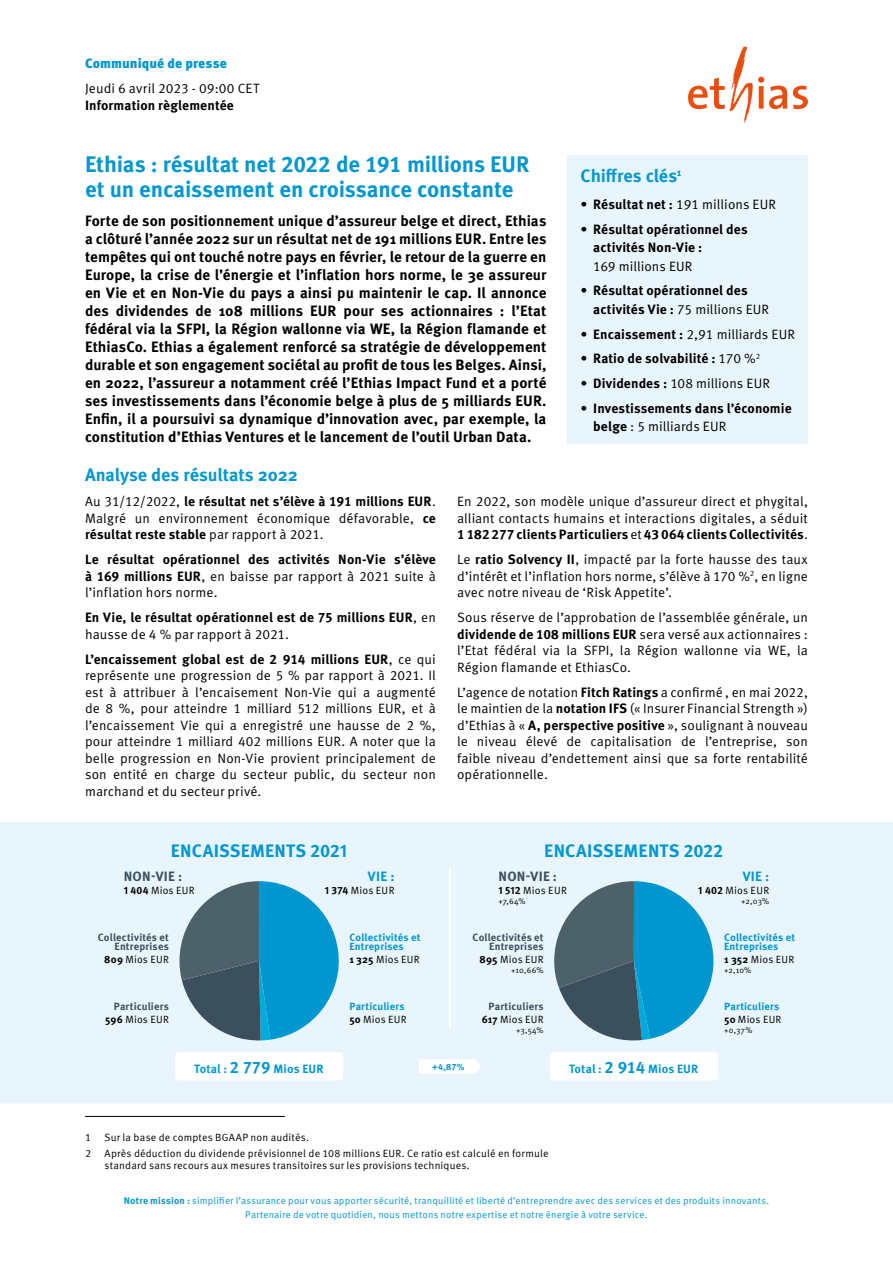
<style>
.page{position:relative;width:893px;height:1263px;background:#fff}
.page>*{position:absolute;margin:0;border:0;box-sizing:border-box;transform-origin:0 0}
.t1{font:700 22.5px/25.5px "Meta Pro";letter-spacing:-.01em;color:#0097d1}
.t2{font:700 18px "Meta Pro";color:#0097d1}
.t3{font:700 15px/18px "Meta Pro";color:#000;text-align:justify}
.t4{font:13.5px/16.5px "Meta Pro Norm";letter-spacing:.005em;color:#000}
.t5{font:700 13.5px/18.5px "Meta Pro";letter-spacing:.005em;color:#000}
.t6{font:900 13.5px "Meta Pro";letter-spacing:.005em;color:#0097d1}
.t7{font:700 13.5px "Meta Pro";letter-spacing:.025em;color:#3b4f5c}
.t8{font:700 13.5px "Meta Pro";letter-spacing:.03em;color:#0097d1}
.t9{font:700 12px "Meta Pro";letter-spacing:.015em;color:#0097d1}
.t10{font:10.5px/12px "Meta Pro Norm";letter-spacing:.015em;color:#000}
.t11{font:700 10.5px/9px "Meta Pro";letter-spacing:.015em;color:#0097d1}
.t12{font:700 10.5px/9px "Meta Pro";letter-spacing:.015em;color:#3b4f5c;text-align:right}
.t13{font:9.75px/13.5px "Meta Pro Norm";letter-spacing:.02em;color:#0097d1;text-align:center}
.t14{font:700 9px "Meta Pro";color:#0097d1}
.t15{font:8.25px "Meta Pro Norm";color:#000}
.s1{font-family:"Meta Pro Norm";font-weight:400}
.s2{font-family:"Meta Pro";font-weight:700}
.s3{font-size:16.5px}
</style>
<div class="page">
<svg style="left:688px;top:47px;width:99px;height:76px"></svg>
<svg style="left:793px;top:86px;width:15px;height:23px"></svg>
<div style="left:568px;top:156px;width:240px;height:288px;background:#e9f5fc"></div>
<div style="left:0;top:822px;width:893px;height:281px;background:#e9f5fc"></div>
<hr style="left:85px;top:1116px;width:200px;height:1px;background:#000">
<hr style="left:449px;top:867px;width:2px;height:160px;background:#fff">
<div style="left:550px;top:1052px;width:168px;height:28px;background:#fff;border-radius:4px"></div>
<svg style="left:554px;top:881px;width:167px;height:163px;background:#5999b3"></svg>
<div style="left:175px;top:1052px;width:168px;height:28px;background:#fff;border-radius:4px"></div>
<svg style="left:419px;top:1059px;width:62px;height:14px"></svg>
<svg style="left:179px;top:881px;width:165px;height:160px;background:#5397b2"></svg>
<p class="t6" style="left:85px;top:53px;width:143px">Communiqué de presse</p>
<p class="t4" style="left:85px;top:80px;width:176px">Jeudi 6 avril 2023 - 09:00 CET</p>
<p class="t5" style="left:85px;top:95px;width:150px">Information règlementée</p>
<h1 class="t1" style="left:85px;top:150px;width:446px">Ethias : résultat net 2022 de 191 millions EUR et un encaissement en croissance constante</h1>
<p class="t3" style="left:85px;top:211px;width:463px">Forte de son positionnement unique d’assureur belge et direct, Ethias a clôturé l’année 2022 sur un résultat net de 191 millions EUR. Entre les tempêtes qui ont touché notre pays en février, le retour de la guerre en Europe, la crise de l’énergie et l’inflation hors norme, le 3e assureur en Vie et en Non-Vie du pays a ainsi pu maintenir le cap. Il annonce des dividendes de 108 millions EUR pour ses actionnaires : l’Etat fédéral via la SFPI, la Région wallonne via WE, la Région flamande et EthiasCo. Ethias a également renforcé sa stratégie de développement durable et son engagement sociétal au profit de tous les Belges. Ainsi, en 2022, l’assureur a notamment créé l’Ethias Impact Fund et a porté ses investissements dans l’économie belge à plus de 5 milliards EUR.<br>Enfin, il a poursuivi sa dynamique d’innovation avec, par exemple, la constitution d’Ethias Ventures et le lancement de l’outil Urban Data.</p>
<h2 class="t2" style="left:85px;top:461px;width:214px">Analyse des résultats 2022</h2>
<p class="t5" style="left:85px;top:492px;width:352px"><span class="s1">Au 31/12/2022,</span> le résultat net s’élève à 191 millions EUR<span class="s1">.</span></p>
<p class="t4" style="left:85px;top:509px;width:352px">Malgré un environnement économique défavorable, <span class="s2">ce</span></p>
<p class="t5" style="left:85px;top:521px;width:352px;line-height:25px">résultat reste stable <span class="s1">par rapport à 2021.<br></span>Le résultat opérationnel des activités Non-Vie s’élève</p>
<p class="t4" style="left:85px;top:567px;width:352px"><span class="s2">à 169 millions EUR</span>, en baisse par rapport à 2021 suite à l’inflation hors norme.</p>
<p class="t5" style="left:85px;top:608px;width:352px">En Vie, le résultat opérationnel est de 75 millions EUR<span class="s1">, en</span></p>
<p class="t4" style="left:85px;top:625px;width:205px">hausse de 4 % par rapport à 2021.</p>
<p class="t5" style="left:85px;top:649px;width:352px">L’encaissement global est de 2 914 millions EUR<span class="s1">, ce qui</span></p>
<p class="t4" style="left:85px;top:667px;width:352px;text-align:justify">représente une progression de 5 % par rapport à 2021. Il est à attribuer à l’encaisement Non-Vie qui a augmenté de 8 %, pour atteindre 1 milliard 512 millions EUR, et à l’encaissement Vie qui a enregistré une hausse de 2 %, pour atteindre 1 milliard 402 millions EUR. A noter que la belle progression en Non-Vie provient principalement de son entité en charge du secteur public, du secteur non marchand et du secteur privé.</p>
<h2 class="t2" style="left:580px;top:162px;width:103px">Chiffres clés<sup>1</sup></h2>
<p class="t4" style="left:580px;top:195px;width:197px">• <span class="s2">Résultat net :</span> 191 millions EUR</p>
<p class="t5" style="left:593px;top:219px;width:156px;text-indent:-13px"><span class="s1">•</span> Résultat opérationnel des activités Non-Vie :</p>
<p class="t4" style="left:593px;top:257px;width:101px">169 millions EUR</p>
<p class="t5" style="left:593px;top:281px;width:177px;text-indent:-13px"><span class="s1">•</span> Résultat opérationnel des activités Vie : <span class="s1">75 millions EUR</span></p>
<p class="t4" style="left:580px;top:325px;width:216px">• <span class="s2">Encaissement :</span> 2,91 milliards EUR</p>
<p class="t5" style="left:580px;top:349px;width:181px"><span class="s1">•</span> Ratio de solvabilité : <span class="s1">170 %</span><sup>2</sup></p>
<p class="t4" style="left:580px;top:374px;width:191px">• <span class="s2">Dividendes :</span> 108 millions EUR</p>
<p class="t5" style="left:580px;top:398px;width:213px"><span class="s1">•</span> Investissements dans l’économie</p>
<p class="t4" style="left:593px;top:417px;width:135px"><span class="s2">belge</span> : 5 milliards EUR</p>
<p class="t4" style="left:457px;top:493px;width:352px">En 2022, son modèle unique d’assureur direct et phygital, alliant contacts humains et interactions digitales, a séduit</p>
<p class="t5" style="left:457px;top:525px;width:352px">1 182 277 clients Particuliers <span class="s1">et</span> 43 064 clients Collectivités<span class="s1">.</span></p>
<p class="t4" style="left:457px;top:551px;width:352px;text-align:justify">Le <span class="s2">ratio Solvency II</span>, impacté par la forte hausse des taux d’intérêt et l’inflation hors norme, s’élève à 170 %<sup>2</sup>, en ligne avec notre niveau de ‘Risk Appetite’.</p>
<p class="t4" style="left:457px;top:609px;width:352px">Sous réserve de l’approbation de l’assemblée générale, un</p>
<p class="t5" style="left:457px;top:624px;width:352px">dividende de 108 millions EUR <span class="s1">sera versé aux actionnaires :</span></p>
<p class="t4" style="left:457px;top:642px;width:352px">l’Etat fédéral via la SFPI, la Région wallonne via WE, la<br>Région flamande et EthiasCo.</p>
<p class="t4" style="left:457px;top:683px;width:352px;text-align:justify">L’agence de notation <span class="s2">Fitch Ratings</span> a confirmé , en mai 2022, le maintien de la <span class="s2">notation IFS</span> (« Insurer Financial Strength ») d’Ethias à « <span class="s2">A, perspective positive</span> », soulignant à nouveau le niveau élevé de capitalisation de l’entreprise, son faible niveau d’endettement ainsi que sa forte rentabilité opérationnelle.</p>
<h2 class="t2" style="left:171px;top:837px;width:178px">ENCAISSEMENTS 2021</h2>
<h2 class="t2" style="left:544px;top:837px;width:181px">ENCAISSEMENTS 2022</h2>
<p class="t7" style="left:498px;top:865px;width:60px">NON-VIE :</p>
<p class="t10" style="left:498px;top:883px;width:70px"><span class="s2">1 512</span> Mios EUR</p>
<p class="t15" style="left:498px;top:895px;width:29px">+7,64%</p>
<p class="t7" style="left:124px;top:865px;width:60px">NON-VIE :</p>
<p class="t10" style="left:124px;top:883px;width:73px"><span class="s2">1 404</span> Mios EUR</p>
<p class="t8" style="left:368px;top:865px;width:28px">VIE :</p>
<p class="t10" style="left:325px;top:883px;width:71px"><span class="s2">1 374</span> Mios EUR</p>
<p class="t8" style="left:743px;top:865px;width:28px">VIE :</p>
<p class="t10" style="left:698px;top:883px;width:72px"><span class="s2">1 402</span> Mios EUR</p>
<p class="t15" style="left:741px;top:895px;width:30px">+2,03%</p>
<p class="t12" style="left:98px;top:932px;width:73px">Collectivités et<br>Entreprises</p>
<p class="t10" style="left:104px;top:952px;width:66px"><span class="s2">809</span> Mios EUR</p>
<p class="t11" style="left:349px;top:932px;width:73px">Collectivités et<br>Entreprises</p>
<p class="t10" style="left:349px;top:952px;width:72px"><span class="s2">1 325</span> Mios EUR</p>
<p class="t12" style="left:473px;top:932px;width:73px">Collectivités et<br>Entreprises</p>
<p class="t10" style="left:479px;top:952px;width:66px"><span class="s2">895</span> Mios EUR</p>
<p class="t15" style="left:511px;top:964px;width:34px">+10,66%</p>
<p class="t11" style="left:724px;top:932px;width:73px">Collectivités et<br>Entreprises</p>
<p class="t10" style="left:724px;top:952px;width:72px"><span class="s2">1 352</span> Mios EUR</p>
<p class="t15" style="left:724px;top:964px;width:29px">+2,10%</p>
<p class="t12" style="left:114px;top:1001px;width:57px">Particuliers</p>
<p class="t10" style="left:105px;top:1013px;width:65px"><span class="s2">596</span> Mios EUR</p>
<p class="t11" style="left:349px;top:1001px;width:57px">Particuliers</p>
<p class="t10" style="left:349px;top:1013px;width:59px"><span class="s2">50</span> Mios EUR</p>
<p class="t12" style="left:488px;top:1001px;width:57px">Particuliers</p>
<p class="t10" style="left:482px;top:1013px;width:63px"><span class="s2">617</span> Mios EUR</p>
<p class="t15" style="left:516px;top:1024px;width:29px">+3,54%</p>
<p class="t11" style="left:724px;top:1001px;width:57px">Particuliers</p>
<p class="t10" style="left:724px;top:1013px;width:59px"><span class="s2">50</span> Mios EUR</p>
<p class="t15" style="left:724px;top:1024px;width:30px">+0,37%</p>
<p class="t9" style="left:194px;top:1059px;width:131px">Total : <span class="s3">2 779</span> Mios EUR</p>
<p class="t14" style="left:432px;top:1059px;width:34px">+4,87%</p>
<p class="t9" style="left:569px;top:1059px;width:131px">Total : <span class="s3">2 914</span> Mios EUR</p>
<p class="t10" style="left:85px;top:1131px;width:7px">1</p>
<p class="t10" style="left:105px;top:1131px;width:206px">Sur la base de comptes BGAAP non audités.</p>
<p class="t10" style="left:85px;top:1147px;width:7px">2</p>
<p class="t10" style="left:105px;top:1147px;width:445px">Après déduction du dividende prévisionnel de 108 millions EUR. Ce ratio est calculé en formule standard sans recours aux mesures transitoires sur les provisions techniques.</p>
<p class="t13" style="left:124px;top:1193px;width:647px"><span class="s2">Notre mission :</span> simplifier l’assurance pour vous apporter sécurité, tranquillité et liberté d’entreprendre avec des services et des produits innovants.<br>Partenaire de votre quotidien, nous mettons notre expertise et notre énergie à votre service.</p>
</div>
